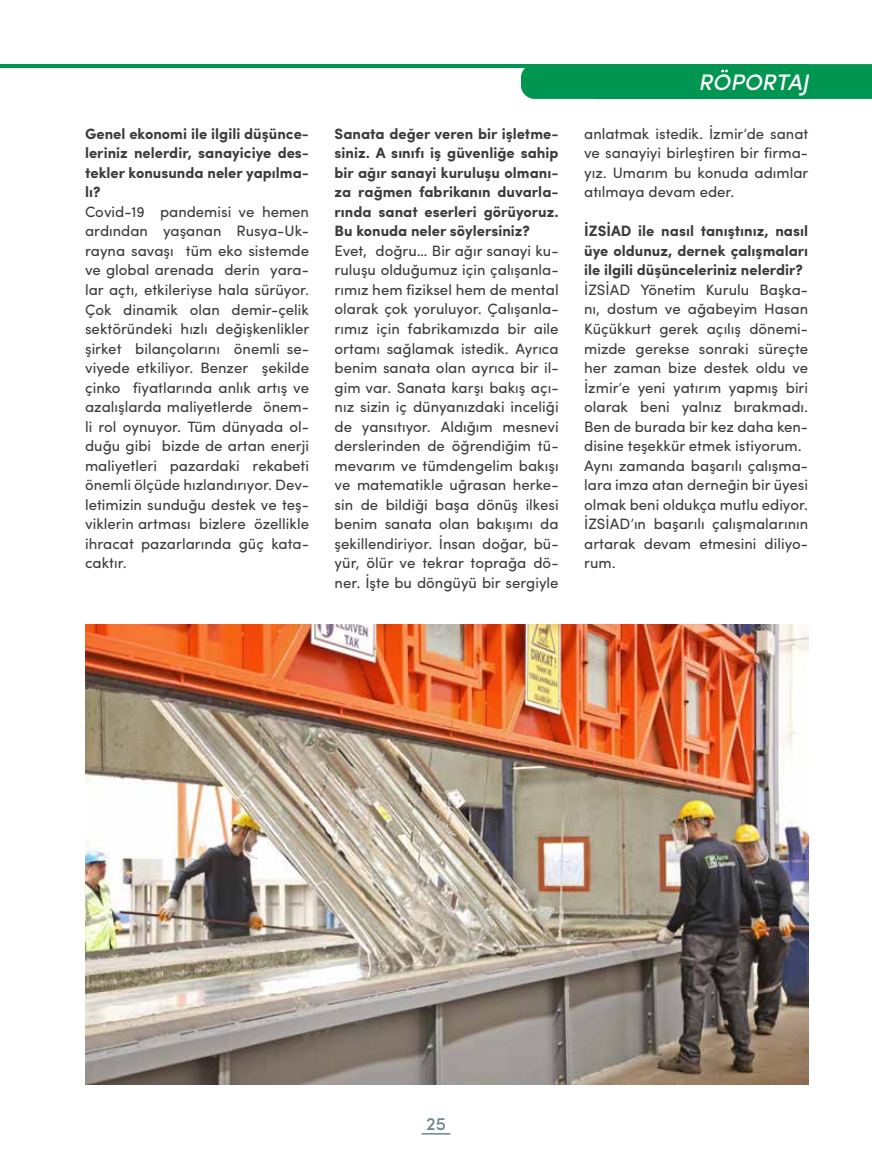
<style>
.page{position:relative;width:872px;height:1170px;background:#fff}
.page>*{position:absolute;margin:0;border:0;box-sizing:border-box;transform-origin:0 0}
.t1{font:italic 500 22.5px "Sofia Pro";color:#fff}
.t2{font:500 18px "Sofia Pro";color:#6d8891}
.t3{font:15px/19.5px "Sofia Pro";color:#3c3c3b;text-align:justify}
.t4{font:700 15px/19.5px "Sofia Pro";color:#3c3c3b;text-align:justify}
</style>
<div class="page">
<hr style="left:421px;top:1132px;width:29px;height:2px;background:#6d8891">
<hr style="left:2px;top:64px;width:611px;height:3px;background:#009651">
<div style="left:521px;top:64px;width:351px;height:35px;background:#009651"></div>
<div style="left:596px;top:64px;width:212px;height:35px;background:#009651"></div>
<img style="left:85px;top:624px;width:723px;height:460px">
<p class="t4" style="left:85px;top:123px;width:225px">Genel ekonomi ile ilgili düşünce&shy;leriniz nelerdir, sanayiciye des&shy;tekler konusunda neler yapılma&shy;lı?</p>
<p class="t3" style="left:85px;top:201px;width:226px">Covid-19 pandemisi ve hemen ardından yaşanan Rusya-Uk&shy;rayna savaşı tüm eko sistemde ve global arenada derin yara&shy;lar açtı, etkileriyse hala sürüyor.<br>Çok dinamik olan demir-çelik sektöründeki hızlı değişkenlikler şirket bilançolarını önemli se&shy;viyede etkiliyor. Benzer şekilde çinko fiyatlarında anlık artış ve azalışlarda maliyetlerde önem&shy;li rol oynuyor. Tüm dünyada ol&shy;duğu gibi bizde de artan enerji maliyetleri pazardaki rekabeti önemli ölçüde hızlandırıyor. Dev&shy;letimizin sunduğu destek ve teş&shy;viklerin artması bizlere özellikle ihracat pazarlarında güç kata&shy;caktır.</p>
<p class="t4" style="left:334px;top:123px;width:225px">Sanata değer veren bir işletme&shy;siniz. A sınıfı iş güvenliğe sahip bir ağır sanayi kuruluşu olmanı&shy;za rağmen fabrikanın duvarla&shy;rında sanat eserleri görüyoruz.<br>Bu konuda neler söylersiniz?</p>
<p class="t3" style="left:334px;top:240px;width:225px">Evet, doğru… Bir ağır sanayi ku&shy;ruluşu olduğumuz için çalışanla&shy;rımız hem fiziksel hem de mental olarak çok yoruluyor. Çalışanla&shy;rımız için fabrikamızda bir aile ortamı sağlamak istedik. Ayrıca benim sanata olan ayrıca bir il&shy;gim var. Sanata karşı bakış açı&shy;nız sizin iç dünyanızdaki inceliği de yansıtıyor. Aldığım mesnevi derslerinden de öğrendiğim tü&shy;mevarım ve tümdengelim bakışı ve matematikle uğrasan herke&shy;sin de bildiği başa dönüş ilkesi benim sanata olan bakışımı da şekillendiriyor. İnsan doğar, bü&shy;yür, ölür ve tekrar toprağa dö&shy;ner. İşte bu döngüyü bir sergiyle</p>
<h1 class="t1" style="left:698px;top:65px;width:111px">RÖPORTAJ</h1>
<p class="t3" style="left:584px;top:123px;width:226px">anlatmak istedik. İzmir’de sanat ve sanayiyi birleştiren bir firma&shy;yız. Umarım bu konuda adımlar atılmaya devam eder.</p>
<p class="t4" style="left:584px;top:220px;width:225px">İZSİAD ile nasıl tanıştınız, nasıl üye oldunuz, dernek çalışmaları ile ilgili düşünceleriniz nelerdir?</p>
<p class="t3" style="left:584px;top:279px;width:225px;text-align:left">İZSİAD Yönetim Kurulu Başka&shy;nı, dostum ve ağabeyim Hasan<br>Küçükkurt gerek açılış dönemi&shy;mizde gerekse sonraki süreçte her zaman bize destek oldu ve<br>İzmir’e yeni yatırım yapmış biri olarak beni yalnız bırakmadı.<br>Ben de burada bir kez daha ken&shy;disine teşekkür etmek istiyorum.<br>Aynı zamanda başarılı çalışma&shy;lara imza atan derneğin bir üyesi olmak beni oldukça mutlu ediyor.<br>İZSİAD’ın başarılı çalışmalarının artarak devam etmesini diliyo&shy;rum.</p>
<p class="t2" style="left:426px;top:1109px;width:21px">25</p>
</div>
